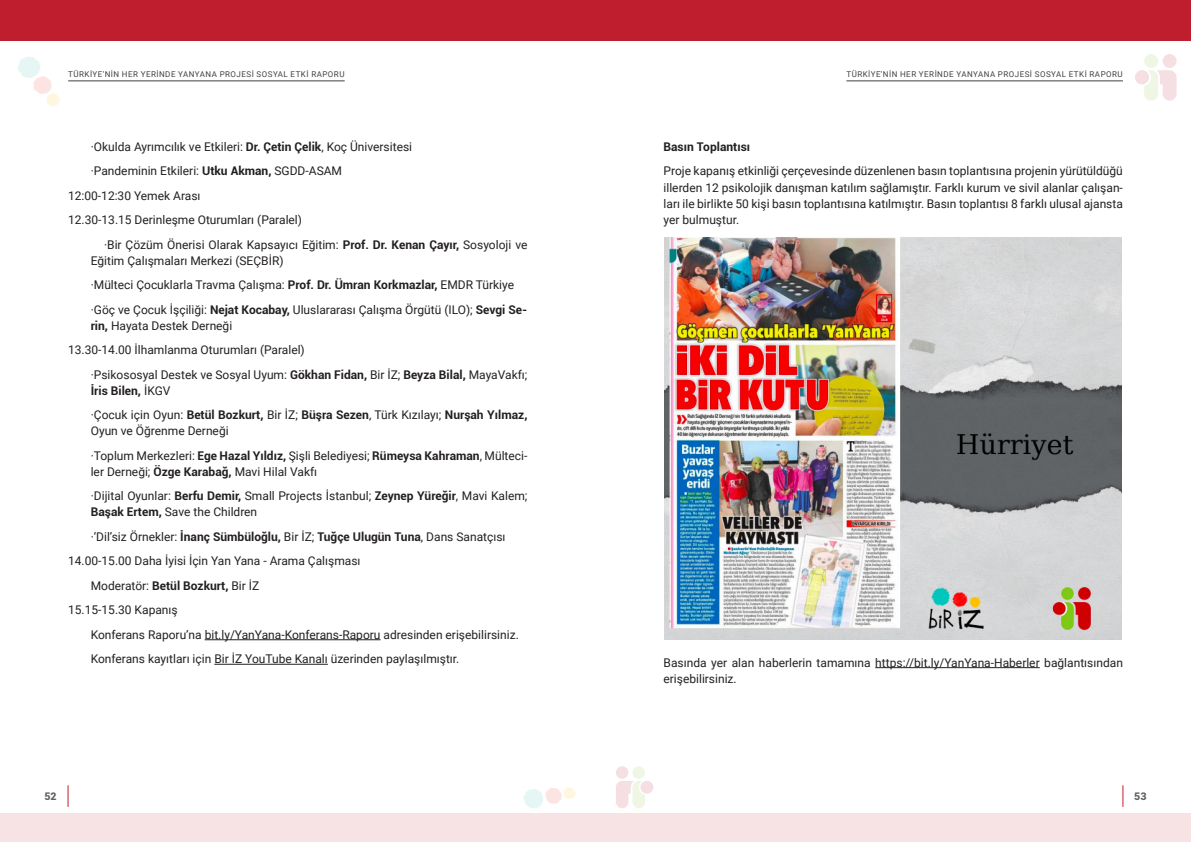
<style>
.page{position:relative;width:1191px;height:842px;background:#fff}
.page>*{position:absolute;margin:0;border:0;box-sizing:border-box;transform-origin:0 0}
.t1{font:12px/16px "Roboto";color:#231f20}
.t2{font:700 12px "Roboto";color:#231f20}
.t3{font:900 10.5px "Roboto";color:#636366}
.t4{font:8px "Roboto";letter-spacing:.06em;color:#414143}
.s1{font-weight:700}
</style>
<div class="page">
<svg style="left:18px;top:57px;width:42px;height:49px"></svg>
<svg style="left:523px;top:787px;width:53px;height:22px"></svg>
<div style="left:1162px;top:54px;width:14px;height:14px;background:#f6dfe2;border-radius:50%"></div>
<div style="left:1144px;top:54px;width:14px;height:14px;background:#eff7e4;border-radius:50%"></div>
<svg style="left:1135px;top:70px;width:41px;height:31px"></svg>
<div style="left:1132px;top:86px;width:9px;height:13px;background:#fff"></div>
<div style="left:616px;top:766px;width:12px;height:13px;background:#f6dfe2;border-radius:50%"></div>
<div style="left:632px;top:766px;width:13px;height:13px;background:#eff7e4;border-radius:50%"></div>
<svg style="left:616px;top:781px;width:38px;height:27px"></svg>
<div style="left:647px;top:795px;width:8px;height:12px;background:#fff"></div>
<div style="left:595px;top:0;width:596px;height:41px;background:#bf1e2e"></div>
<div style="left:0;top:0;width:595px;height:41px;background:#bf1e2e"></div>
<hr style="left:68px;top:81px;width:277px;height:1px;background:#414143">
<hr style="left:846px;top:81px;width:277px;height:1px;background:#414143">
<svg style="left:68px;top:785px;width:1px;height:22px"></svg>
<svg style="left:1122px;top:785px;width:1px;height:22px"></svg>
<div style="left:595px;top:813px;width:596px;height:29px;background:#f7e2e4"></div>
<div style="left:0;top:813px;width:595px;height:29px;background:#f7e2e4"></div>
<hr style="left:205px;top:639px;width:175px;height:1px;background:#231f20">
<hr style="left:214px;top:664px;width:114px;height:1px;background:#231f20">
<hr style="left:875px;top:667px;width:164px;height:1px;background:#231f20">
<img style="left:665px;top:238px;width:456px;height:401px">
<p class="t4" style="left:68px;top:68px;width:278px">TÜRKIYE’NIN HER YERINDE YANYANA PROJESI SOSYAL ETKİ RAPORU</p>
<p class="t4" style="left:846px;top:68px;width:278px">TÜRKIYE’NIN HER YERINDE YANYANA PROJESI SOSYAL ETKİ RAPORU</p>
<p class="t1" style="left:91px;top:138px;width:323px">·Okulda Ayrımcılık ve Etkileri: <span class="s1">Dr. Çetin Çelik</span>, Koç Üniversitesi</p>
<p class="t1" style="left:91px;top:163px;width:253px">·Pandeminin Etkileri: <span class="s1">Utku Akman,</span> SGDD-ASAM</p>
<p class="t1" style="left:68px;top:187px;width:134px">12:00-12:30 Yemek Arası</p>
<p class="t1" style="left:68px;top:212px;width:235px">12.30-13.15 Derinleşme Oturumları (Paralel)</p>
<p class="t1" style="left:91px;top:236px;width:438px;text-indent:13px">·Bir Çözüm Önerisi Olarak Kapsayıcı Eğitim: <span class="s1">Prof. Dr. Kenan Çayır,</span> Sosyoloji ve<br>Eğitim Çalışmaları Merkezi (SEÇBİR)</p>
<p class="t1" style="left:91px;top:277px;width:425px">·Mülteci Çocuklarla Travma Çalışma: <span class="s1">Prof. Dr. Ümran Korkmazlar,</span> EMDR Türkiye</p>
<p class="t1" style="left:91px;top:301px;width:438px">·Göç ve Çocuk İşçiliği: <span class="s1">Nejat Kocabay,</span> Uluslararası Çalışma Örgütü (ILO); <span class="s1">Sevgi Se&shy;rin,</span> Hayata Destek Derneği</p>
<p class="t1" style="left:68px;top:342px;width:238px">13.30-14.00 İlhamlanma Oturumları (Paralel)</p>
<p class="t1" style="left:91px;top:366px;width:438px">·Psikososyal Destek ve Sosyal Uyum: <span class="s1">Gökhan Fidan,</span> Bir İZ; <span class="s1">Beyza Bilal,</span> MayaVakfı;<br><span class="s1">İris Bilen,</span> İKGV</p>
<p class="t1" style="left:91px;top:407px;width:438px">·Çocuk için Oyun: <span class="s1">Betül Bozkurt,</span> Bir İZ; <span class="s1">Büşra Sezen</span>, Türk Kızılayı; <span class="s1">Nurşah Yılmaz,<br></span>Oyun ve Öğrenme Derneği</p>
<p class="t1" style="left:91px;top:447px;width:438px">·Toplum Merkezleri: <span class="s1">Ege Hazal Yıldız,</span> Şişli Belediyesi; <span class="s1">Rümeysa Kahraman</span>, Mülteci&shy;ler Derneği; <span class="s1">Özge Karabağ,</span> Mavi Hilal Vakfı</p>
<p class="t1" style="left:91px;top:488px;width:438px">·Dijital Oyunlar: <span class="s1">Berfu Demir,</span> Small Projects İstanbul; <span class="s1">Zeynep Yüreğir</span>, Mavi Kalem;<br><span class="s1">Başak Ertem,</span> Save the Children</p>
<p class="t1" style="left:91px;top:528px;width:416px">·‘Dil’siz Örnekler: <span class="s1">İnanç Sümbüloğlu,</span> Bir İZ; <span class="s1">Tuğçe Ulugün Tuna</span>, Dans Sanatçısı</p>
<p class="t1" style="left:68px;top:553px;width:294px">14.00-15.00 Daha İyisi İçin Yan Yana - Arama Çalışması</p>
<p class="t1" style="left:91px;top:577px;width:170px">Moderatör: <span class="s1">Betül Bozkurt,</span> Bir İZ</p>
<p class="t1" style="left:68px;top:602px;width:111px">15.15-15.30 Kapanış</p>
<p class="t1" style="left:91px;top:626px;width:429px">Konferans Raporu’na bit.ly/YanYana-Konferans-Raporu adresinden erişebilirsiniz.</p>
<p class="t1" style="left:91px;top:651px;width:370px">Konferans kayıtları için Bir İZ YouTube Kanalı üzerinden paylaşılmıştır.</p>
<p class="t2" style="left:663px;top:138px;width:88px">Basın Toplantısı</p>
<p class="t1" style="left:663px;top:163px;width:461px;text-align:justify">Proje kapanış etkinliği çerçevesinde düzenlenen basın toplantısına projenin yürütüldüğü illerden 12 psikolojik danışman katılım sağlamıştır. Farklı kurum ve sivil alanlar çalışan&shy;ları ile birlikte 50 kişi basın toplantısına katılmıştır. Basın toplantısı 8 farklı ulusal ajansta yer bulmuştur.</p>
<p class="t1" style="left:663px;top:654px;width:461px">Basında yer alan haberlerin tamamına https://bit.ly/YanYana-Haberler bağlantısından erişebilirsiniz.</p>
<p class="t3" style="left:45px;top:789px;width:14px">52</p>
<p class="t3" style="left:1134px;top:789px;width:14px">53</p>
</div>
